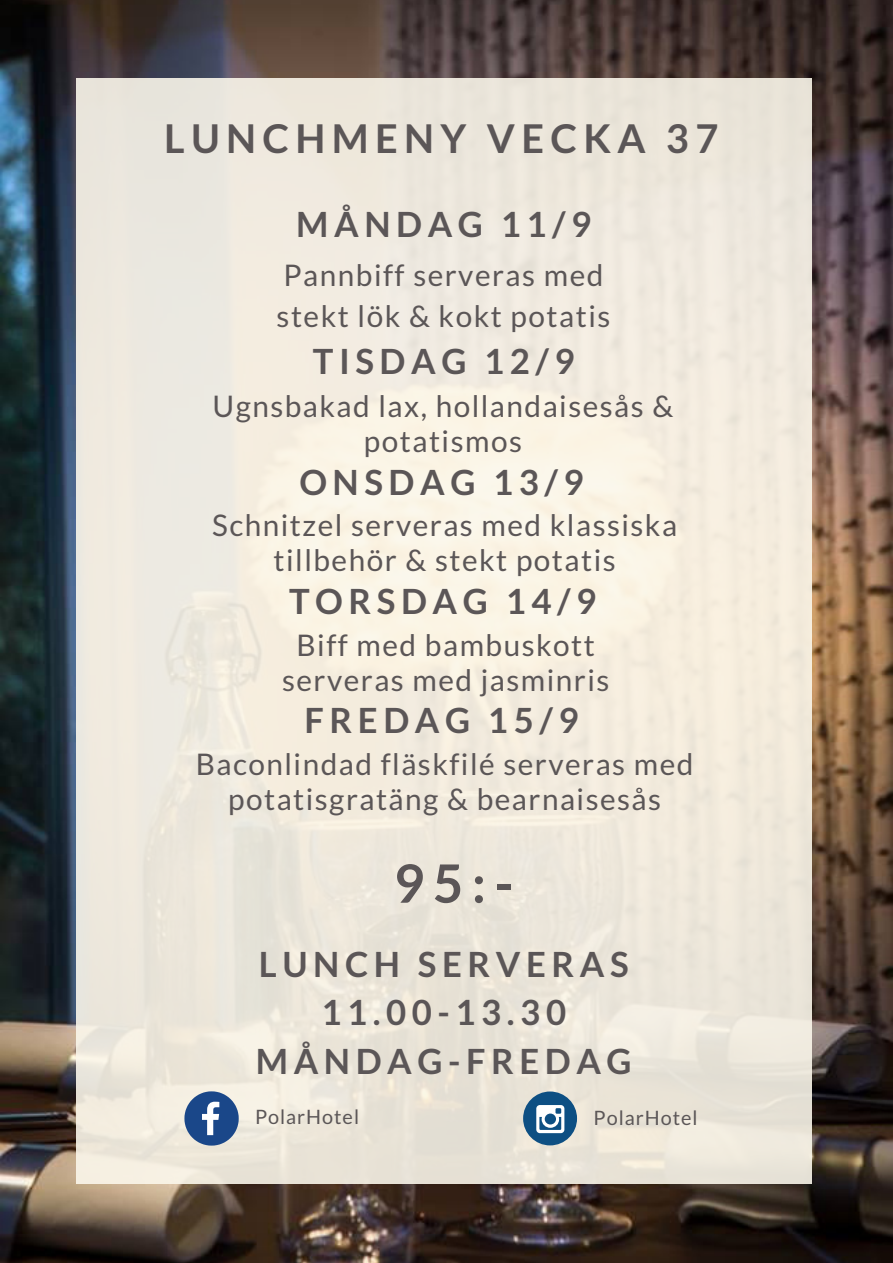
<style>
.page{position:relative;width:893px;height:1263px;background:#fff}
.page>*{position:absolute;margin:0;border:0;box-sizing:border-box;transform-origin:0 0}
.t1{font:700 52.95px "Lato";color:#5b5657}
.t2{font:700 39.6px "Lato";letter-spacing:.16em;color:#5b5657}
.t3{font:700 34.65px/48.3px "Lato";letter-spacing:.16em;color:#5b5657;text-align:center}
.t4{font:29.7px/34.8px "Lato";letter-spacing:.05em;color:#5b5657;text-align:center}
.t5{font:19.8px "Lato";letter-spacing:.05em;color:#5b5657}
</style>
<div class="page">
<img style="left:0;top:0;width:892px;height:1262px">
<div style="left:76px;top:79px;width:736px;height:1105px;background:#efe9de"></div>
<svg style="left:184px;top:1091px;width:55px;height:54px"></svg>
<div style="left:523px;top:1091px;width:54px;height:54px;background:#0d4f83;border-radius:50%"></div>
<svg style="left:536px;top:1105px;width:28px;height:28px"></svg>
<h2 class="t2" style="left:164px;top:114px;width:555px">LUNCHMENY VECKA 37</h2>
<p class="t3" style="left:296px;top:200px;width:296px">MÅNDAG 11/9</p>
<p class="t4" style="left:277px;top:253px;width:335px;line-height:41.5px;text-align:left">Pannbiff serveras med stekt lök &amp; kokt potatis</p>
<p class="t3" style="left:313px;top:337px;width:263px">TISDAG 12/9</p>
<p class="t4" style="left:212px;top:388px;width:462px">Ugnsbakad lax, hollandaisesås &amp; potatismos</p>
<p class="t3" style="left:299px;top:457px;width:286px">ONSDAG 13/9</p>
<p class="t4" style="left:212px;top:507px;width:466px">Schnitzel serveras med klassiska tillbehör &amp; stekt potatis</p>
<p class="t3" style="left:289px;top:576px;width:308px">TORSDAG 14/9</p>
<p class="t4" style="left:282px;top:627px;width:329px">Biff med bambuskott serveras med jasminris</p>
<p class="t3" style="left:304px;top:695px;width:275px">FREDAG 15/9</p>
<p class="t4" style="left:196px;top:746px;width:499px">Baconlindad fläskfilé serveras med potatisgratäng &amp; bearnaisesås</p>
<h1 class="t1" style="left:393px;top:850px;width:121px">95:-</h1>
<p class="t3" style="left:256px;top:939px;width:377px">LUNCH SERVERAS<br>11.00-13.30<br>MÅNDAG-FREDAG</p>
<p class="t5" style="left:255px;top:1105px;width:105px">PolarHotel</p>
<p class="t5" style="left:593px;top:1106px;width:105px">PolarHotel</p>
</div>
